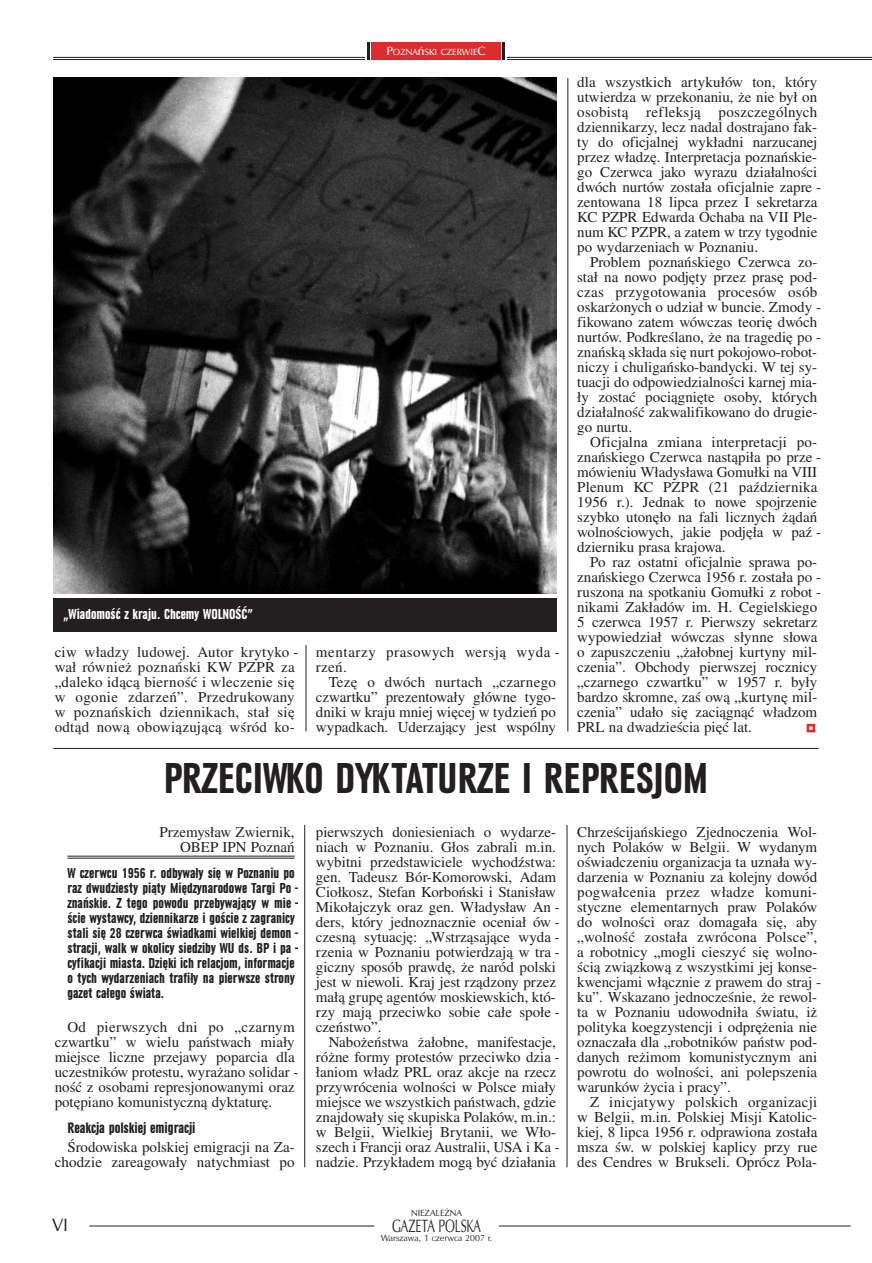
<style>
.page{position:relative;width:872px;height:1263px;background:#fff}
.page>*{position:absolute;margin:0;border:0;box-sizing:border-box;transform-origin:0 0}
.t1{font:45px "URW Grotesk TCE Bol Con";color:#231f20}
.t2{font:18px "Zapf Humanist 601 PL";color:#231f20;scale:.67 1}
.t3{font:18px "Zapf Humanist 601 PL";color:#231f20}
.t4{font:15.75px "URW Grotesk TCE Bol Con";letter-spacing:-.005em;color:#231f20}
.t5{font:15px/15px "Nimbus Rom No 9 LCE";color:#231f20}
.t6{font:15px/15px "URW Grotesk TCE Bol Con";color:#231f20}
.t7{font:15px/15px "Nimbus Rom No 9 LCE";letter-spacing:.02em;color:#231f20}
.t8{font:15px/15px "Nimbus Rom No 9 LCE";letter-spacing:.035em;color:#231f20}
.t9{font:15px "URW Grotesk TCE Bol Con";color:#fff}
.t10{font:9px "Zapf Humanist 601 PL";color:#231f20}
.t11{font:600 9px "Zapf Humanist 601 PL";color:#fff}
.s1{font-size:12px}
</style>
<div class="page">
<hr style="left:499px;top:1226px;width:351px;height:1px;background:#231f20">
<hr style="left:89px;top:1226px;width:285px;height:1px;background:#231f20">
<hr style="left:53px;top:57px;width:819px;height:1px;background:#231f20">
<hr style="left:53px;top:59px;width:819px;height:1px;background:#231f20">
<div style="left:365px;top:43px;width:142px;height:17px;background:#fff"></div>
<div style="left:371px;top:43px;width:130px;height:17px;background:#dc2c2e"></div>
<hr style="left:502px;top:43px;width:3px;height:17px;background:#231f20">
<hr style="left:367px;top:43px;width:3px;height:17px;background:#231f20">
<div style="left:806px;top:724px;width:9px;height:8px;border:3px solid #dc2c2e"></div>
<img style="left:53px;top:78px;width:503px;height:515px">
<div style="left:53px;top:599px;width:503px;height:33px;background:#231f20"></div>
<hr style="left:67px;top:856px;width:228px;height:1px;background:#231f20">
<hr style="left:67px;top:858px;width:228px;height:1px;background:#231f20">
<hr style="left:306px;top:645px;width:1px;height:86px;background:#231f20">
<hr style="left:304px;top:825px;width:1px;height:342px;background:#231f20">
<hr style="left:567px;top:825px;width:1px;height:342px;background:#231f20">
<hr style="left:567px;top:78px;width:1px;height:653px;background:#231f20">
<hr style="left:53px;top:748px;width:766px;height:1px;background:#231f20">
<p class="t11" style="left:386px;top:48px;width:101px"><span class="s1">P</span>OZNA<span class="s1">ƒ</span>SKI CZERWIE<span class="s1">C</span></p>
<p class="t9" style="left:63px;top:605px;width:191px">„Wiadomość z kraju. Chcemy WOLNOŚĆ”</p>
<p class="t7" style="left:55px;top:645px;width:245px">ciw wła dzy lu do wej. Au tor kry ty ko - wał rów nież po znań ski KW PZPR za „da le ko idą cą bier ność i wle cze nie się w ogo nie zda rzeń”. Prze dru ko wa ny w po znań skich dzien ni kach, stał się od tąd no wą obo wią zu ją cą wśród ko -</p>
<p class="t8" style="left:316px;top:645px;width:245px">men ta rzy pra so wych wer sją wy da - rzeń.</p>
<p class="t5" style="left:316px;top:675px;width:241px;text-align:justify;text-indent:13px">Te zę o dwóch nur tach „czar ne go czwart ku” pre zen to wa ły głów ne ty go - dni ki w kra ju mniej wię cej w ty dzień po wy pad kach. Ude rza ją cy jest wspól ny</p>
<p class="t5" style="left:577px;top:75px;width:245px">dla wszyst kich ar ty ku łów ton, któ ry utwier dza w prze ko na niu, że nie był on oso bi stą re flek sją po szcze gól nych dzien ni ka rzy, lecz na dal do stra ja no fak - ty do ofi cjal nej wy kład ni na rzu ca nej przez wła dzę. In ter pre ta cja po znań skie - go Czerw ca ja ko wy ra zu dzia łal no ści dwóch nur tów zo sta ła ofi cjal nie za pre - zen to wa na 18 lip ca przez I se kre ta rza KC PZPR Edwar da Ocha ba na VII Ple - num KC PZPR, a za tem w trzy ty go dnie po wy da rze niach w Po zna niu.</p>
<p class="t5" style="left:577px;top:255px;width:245px;text-indent:13px">Pro blem po znań skie go Czerw ca zo - stał na no wo pod ję ty przez pra sę pod - czas przy go to wa nia pro ce sów osób oskar żo nych o udział w bun cie. Zmo dy - fi ko wa no za tem wów czas teo rię dwóch nur tów. Pod kre śla no, że na tra ge dię po - znań ską skła da się nurt po ko jo wo-ro bot - ni czy i chu li gań sko-ban dyc ki. W tej sy - tu acji do od po wie dzial no ści kar nej mia - ły zo stać po cią gnię te oso by, któ rych dzia łal ność za kwa li fi ko wa no do dru gie - go nur tu.</p>
<p class="t5" style="left:577px;top:435px;width:245px;text-indent:13px">Ofi cjal na zmia na in ter pre ta cji po - znań skie go Czerw ca na stą pi ła po prze - mó wie niu Wła dy sła wa Go muł ki na VIII Ple num KC PZPR (21 paź dzier ni ka 1956 r.). Jed nak to no we spoj rze nie szyb ko uto nę ło na fa li licz nych żą dań wol no ścio wych, ja kie pod ję ła w paź - dzier ni ku pra sa kra jo wa.</p>
<p class="t5" style="left:577px;top:555px;width:245px;text-indent:13px">Po raz ostat ni ofi cjal nie spra wa po - znań skie go Czerw ca 1956 r. zo sta ła po - ru szo na na spo tka niu Go muł ki z ro bot - ni ka mi Za kła dów im. H. Ce giel skie go 5 czerw ca 1957 r. Pierw szy se kre tarz wy po wie dział wów czas słyn ne sło wa o za pusz cze niu „ża łob nej kur ty ny mil - cze nia”. Ob cho dy pierw szej rocz ni cy „czar ne go czwart ku” w 1957 r. by ły bar dzo skrom ne, zaś ową „kur ty nę mil - cze nia” uda ło się za cią gnąć wła dzom PRL na dwa dzie ścia pięć lat.</p>
<h1 class="t1" style="left:164px;top:751px;width:546px">PRZE CIW KO DYK TA TU RZE I RE PRE SJOM</h1>
<p class="t5" style="left:160px;top:825px;width:137px;text-align:right">Prze my sław Zwier nik,<br>OBEP IPN Po znań</p>
<p class="t6" style="left:67px;top:865px;width:232px">W czerw cu 1956 r. od by wa ły się w Po zna niu po raz dwu dzie sty pią ty Mię dzy na ro do we Tar gi Po - znań skie. Z te go po wo du prze by wa ją cy w mie - ście wy staw cy, dzien ni ka rze i go ście z za gra ni cy sta li się 28 czerw ca świad ka mi wiel kiej de mon - stra cji, walk w oko li cy sie dzi by WU ds. BP i pa - cy fi ka cji mia sta. Dzię ki ich re la cjom, in for ma cje o tych wy da rze niach tra fi ły na pierw sze stro ny ga zet ca łe go świa ta.</p>
<p class="t5" style="left:55px;top:1020px;width:245px;text-indent:13px">Od pierw szych dni po „czar nym czwart ku” w wie lu pań stwach mia ły miej sce licz ne prze ja wy po par cia dla uczest ni ków pro te stu, wy ra ża no so li dar - ność z oso ba mi re pre sjo no wa ny mi oraz po tę pia no ko mu ni stycz ną dyk ta tu rę.</p>
<p class="t4" style="left:67px;top:1118px;width:130px">Re ak cja pol skiej emi gra cji</p>
<p class="t5" style="left:55px;top:1140px;width:241px;text-align:right">Śro do wi ska pol skiej emi gra cji na Za - cho dzie za re ago wa ły na tych miast po</p>
<p class="t5" style="left:316px;top:825px;width:245px">pierw szych do nie sie niach o wy da rze - niach w Po zna niu. Głos za bra li m.in. wy bit ni przed sta wi cie le wy chodź stwa: gen. Ta de usz Bór-Ko mo row ski, Adam Cioł kosz, Ste fan Kor boń ski i Sta ni sław Mi ko łaj czyk oraz gen. Wła dy sław An - ders, któ ry jed no znacz nie oce niał ów - cze sną sy tu ację: „Wstrzą sa ją ce wy da - rze nia w Po zna niu po twier dza ją w tra - gicz ny spo sób praw dę, że na ród pol ski jest w nie wo li. Kraj jest rzą dzo ny przez ma łą gru pę agen tów mo skiew skich, któ - rzy ma ją prze ciw ko so bie ca łe spo łe - czeń stwo”.</p>
<p class="t5" style="left:316px;top:1035px;width:245px;text-align:center">Na bo żeń stwa ża łob ne, ma ni fe sta cje, róż ne for my pro te stów prze ciw ko dzia - ła niom władz PRL oraz ak cje na rzecz przy wró ce nia wol no ści w Pol sce mia ły miej sce we wszyst kich pań stwach, gdzie znaj do wa ły się sku pi ska Po la ków, m.in.: w Bel gii, Wiel kiej Bry ta nii, we Wło - szech i Fran cji oraz Au stra lii, USA i Ka - na dzie. Przy kła dem mo gą być dzia ła nia</p>
<p class="t5" style="left:577px;top:825px;width:245px">Chrze ści jań skie go Zjed no cze nia Wol - nych Po la ków w Bel gii. W wy da nym oświad cze niu or ga ni za cja ta uzna ła wy - da rze nia w Po zna niu za ko lej ny do wód po gwał ce nia przez wła dze ko mu ni - stycz ne ele men tar nych praw Po la ków do wol no ści oraz do ma ga ła się, aby „wol ność zo sta ła zwró co na Pol sce”, a ro bot ni cy „mo gli cie szyć się wol no - ścią związ ko wą z wszyst ki mi jej kon se - kwen cja mi włącz nie z pra wem do straj - ku”. Wska za no jed no cze śnie, że re wol - ta w Po zna niu udo wod ni ła świa tu, iż po li ty ka ko eg zy sten cji i od prę że nia nie ozna cza ła dla „ro bot ni ków państw pod - da nych re żi mom ko mu ni stycz nym ani po wro tu do wol no ści, ani po lep sze nia wa run ków ży cia i pra cy”.</p>
<p class="t5" style="left:577px;top:1095px;width:241px;text-align:justify;text-indent:13px">Z ini cja ty wy pol skich or ga ni za cji w Bel gii, m.in. Pol skiej Mi sji Ka to lic - kiej, 8 lip ca 1956 r. od pra wio na zo sta ła msza św. w pol skiej ka pli cy przy rue des Cen dres w Bruk se li. Oprócz Po la -</p>
<p class="t3" style="left:52px;top:1218px;width:18px">VI</p>
<p class="t10" style="left:411px;top:1209px;width:53px">NIEZALE˚NA</p>
<p class="t2" style="left:392px;top:1219px;width:134px">GAZETA POLSKA</p>
<p class="t10" style="left:381px;top:1234px;width:113px">Warszawa, 1 czerwca 2007 r.</p>
</div>
